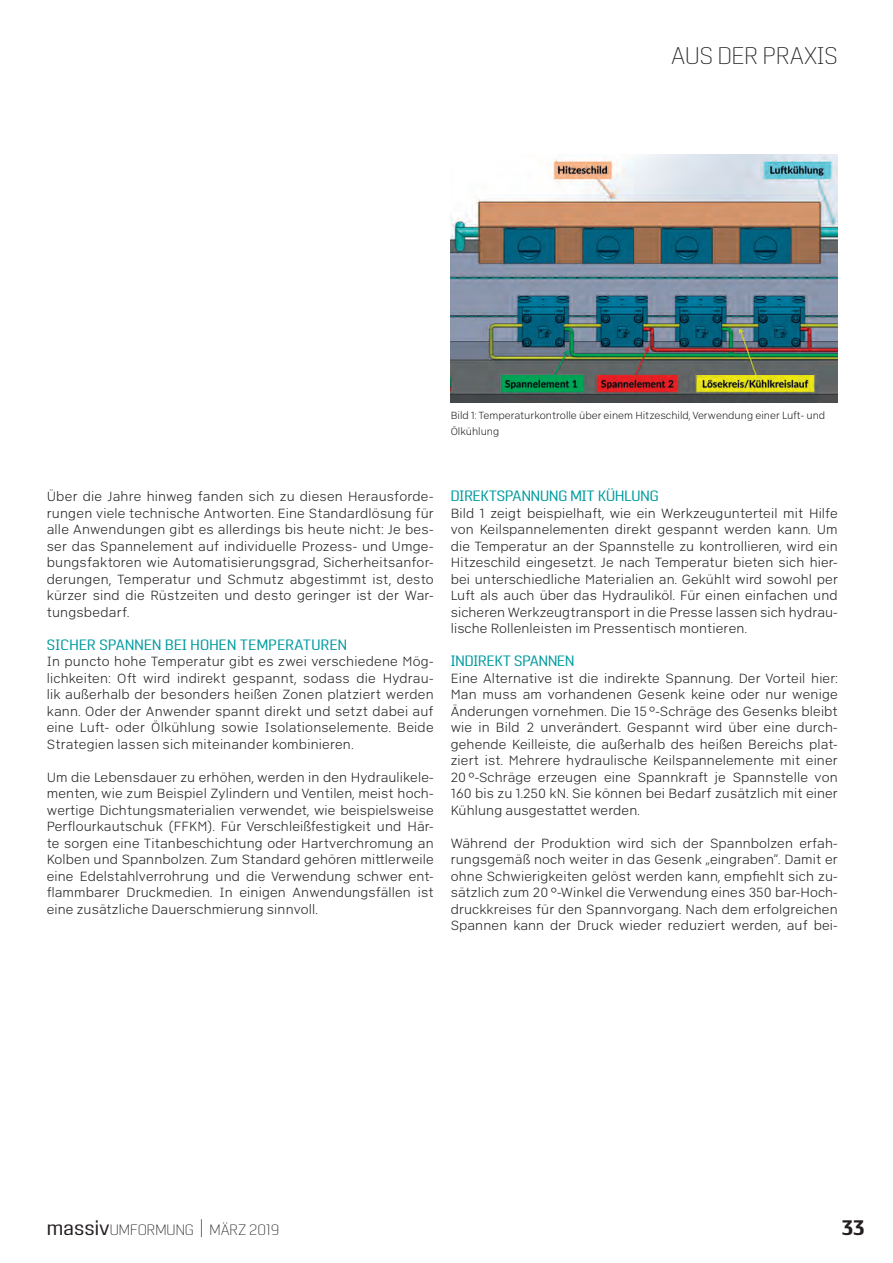
<style>
.page{position:relative;width:893px;height:1263px;background:#fff}
.page>*{position:absolute;margin:0;border:0;box-sizing:border-box;transform-origin:0 0}
.Kapitelüberschrift_r{font:200 24px "Pancetta Pro";color:#231f20}
.t1{font:700 21px "Pancetta Pro";color:#231f20}
.Subüberschrift_Langb{font:15px "Pancetta Pro";color:#009b9e}
.Subüberschrift_Langb-2{font:15px "Pancetta Pro";letter-spacing:.02em;color:#009b9e}
.t2{font:200 15px "Pancetta Pro";color:#231f20}
.Fließtext{font:13.5px/16.5px "Abitare Sans 100 wt";letter-spacing:.01em;color:#231f20;text-align:justify}
.Bildunterschrift{font:10.5px/16.5px "Abitare Sans 100 wt";color:#231f20}
.s1{font-weight:400;font-size:21px}
.s2{font-size:21px}
</style>
<div class="page">
<img style="left:451px;top:155px;width:387px;height:247px">
<p class="Kapitelüberschrift_r" style="left:671px;top:42px;width:168px">AUS DER PRAXIS</p>
<p class="Bildunterschrift" style="left:451px;top:406px;width:376px">Bild 1: Temperaturkontrolle über einem Hitzeschild, Verwendung einer Luft- und<br>Ölkühlung</p>
<p class="Fließtext" style="left:47px;top:488px;width:388px">Über die Jahre hinweg fanden sich zu diesen Herausforde&shy;rungen viele technische Antworten. Eine Standardlösung für alle Anwendungen gibt es allerdings bis heute nicht: Je bes&shy;ser das Spannelement auf individuelle Prozess- und Umge&shy;bungsfaktoren wie Automatisierungsgrad, Sicherheitsanfor&shy;derungen, Temperatur und Schmutz abgestimmt ist, desto kürzer sind die Rüstzeiten und desto geringer ist der War&shy;tungsbedarf.</p>
<p class="Subüberschrift_Langb-2" style="left:47px;top:636px;width:302px">SICHER SPANNEN BEI HOHEN TEMPERATUREN</p>
<p class="Fließtext" style="left:47px;top:653px;width:388px">In puncto hohe Temperatur gibt es zwei verschiedene Mög&shy;lichkeiten: Oft wird indirekt gespannt, sodass die Hydrau&shy;lik außerhalb der besonders heißen Zonen platziert werden kann. Oder der Anwender spannt direkt und setzt dabei auf eine Luft- oder Ölkühlung sowie Isolationselemente. Beide Strategien lassen sich miteinander kombinieren.</p>
<p class="Fließtext" style="left:47px;top:768px;width:389px">Um die Lebensdauer zu erhöhen, werden in den Hydraulikele&shy;menten, wie zum Beispiel Zylindern und Ventilen, meist hoch&shy;wertige Dichtungsmaterialien verwendet, wie beispielsweise Perflourkautschuk (FFKM). Für Verschleißfestigkeit und Här&shy;te sorgen eine Titanbeschichtung oder Hartverchromung an Kolben und Spannbolzen. Zum Standard gehören mittlerweile eine Edelstahlverrohrung und die Verwendung schwer ent&shy;flammbarer Druckmedien. In einigen Anwendungsfällen ist eine zusätzliche Dauerschmierung sinnvoll.</p>
<p class="Subüberschrift_Langb" style="left:451px;top:488px;width:209px">DIREKTSPANNUNG MIT KÜHLUNG</p>
<p class="Fließtext" style="left:451px;top:504px;width:389px">Bild 1 zeigt beispielhaft, wie ein Werkzeugunterteil mit Hilfe von Keilspannelementen direkt gespannt werden kann. Um die Temperatur an der Spannstelle zu kontrollieren, wird ein Hitzeschild eingesetzt. Je nach Temperatur bieten sich hier&shy;bei unterschiedliche Materialien an. Gekühlt wird sowohl per Luft als auch über das Hydrauliköl. Für einen einfachen und sicheren Werkzeugtransport in die Presse lassen sich hydrau&shy;lische Rollenleisten im Pressentisch montieren.</p>
<p class="Subüberschrift_Langb" style="left:451px;top:653px;width:125px">INDIREKT SPANNEN</p>
<p class="Fließtext" style="left:451px;top:669px;width:389px">Eine Alternative ist die indirekte Spannung. Der Vorteil hier:<br>Man muss am vorhandenen Gesenk keine oder nur wenige Änderungen vornehmen. Die 15 °-Schräge des Gesenks bleibt wie in Bild 2 unverändert. Gespannt wird über eine durch&shy;gehende Keilleiste, die außerhalb des heißen Bereichs plat&shy;ziert ist. Mehrere hydraulische Keilspannelemente mit einer 20 °-Schräge erzeugen eine Spannkraft je Spannstelle von 160 bis zu 1.250 kN. Sie können bei Bedarf zusätzlich mit einer Kühlung ausgestat-tet werden.</p>
<p class="Fließtext" style="left:451px;top:834px;width:389px">Während der Produktion wird sich der Spannbolzen erfah&shy;rungsgemäß noch weiter in das Gesenk „eingraben“. Damit er ohne Schwierigkeiten gelöst werden kann, empfiehlt sich zu&shy;sätzlich zum 20 °-Winkel die Verwendung eines 350 bar-Hoch&shy;druckkreises für den Spannvorgang. Nach dem erfolgreichen Spannen kann der Druck wieder reduziert werden, auf bei-</p>
<p class="t2" style="left:47px;top:1222px;width:234px"><span class="s1">massiv</span>UMFORMUNG <span class="s2">|</span> MÄRZ 2019</p>
<h2 class="t1" style="left:842px;top:1216px;width:24px">33</h2>
</div>
